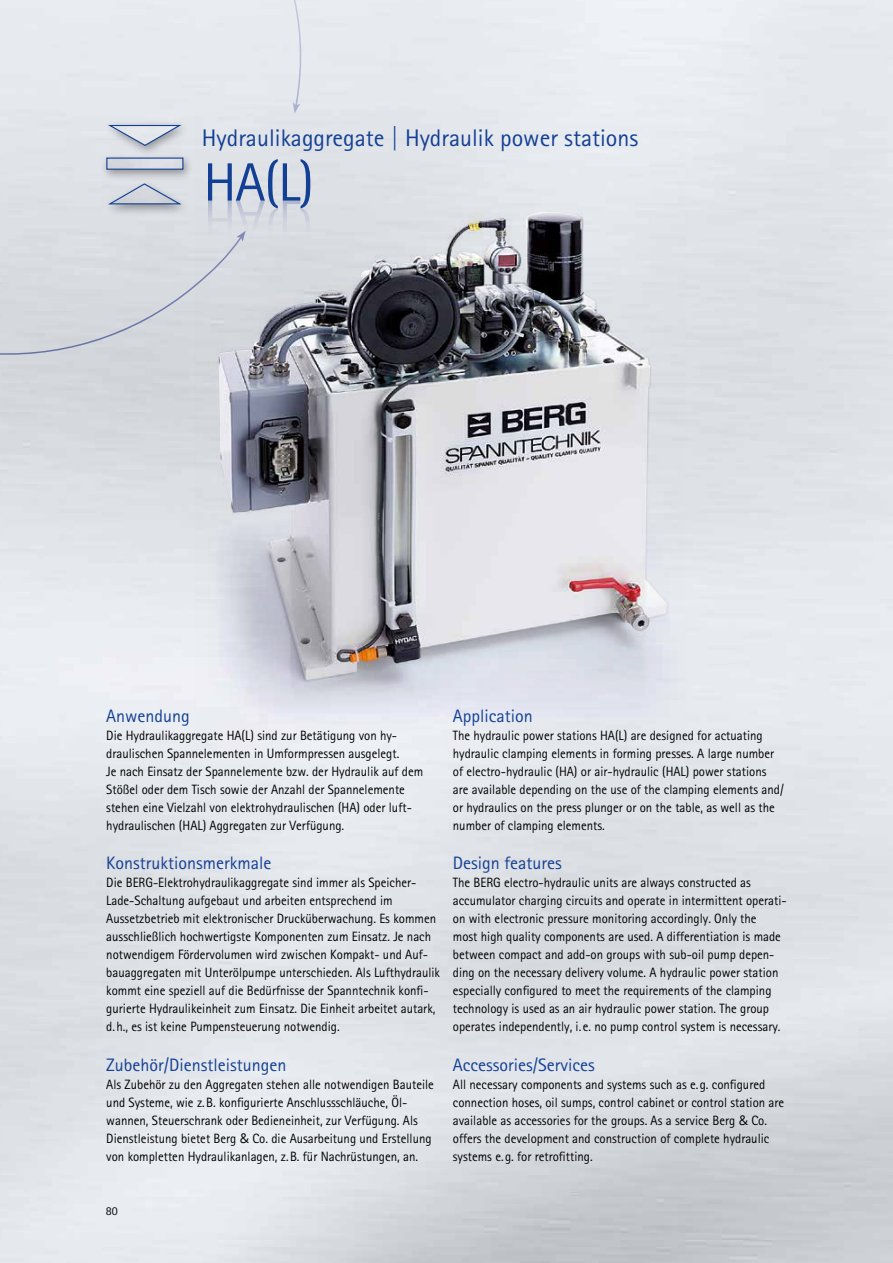
<style>
.page{position:relative;width:893px;height:1263px;background:#fff}
.page>*{position:absolute;margin:0;border:0;box-sizing:border-box;transform-origin:0 0}
.t1{font:54px "AT Rotis Sans Serif";color:#134094}
.t2{font:24px "AT Rotis Sans Serif";color:#134094}
.t3{font:18px "AT Rotis Sans Serif";color:#134094}
.t4{font:13.5px/18px "AT Rotis Sans Serif";color:#000;scale:.95 1}
.t5{font:12px "AT Rotis Sans Serif";color:#000}
.s1{font-family:"Open Sans"}
</style>
<div class="page">
<img style="left:194px;top:112px;width:492px;height:638px">
<img style="left:219px;top:212px;width:329px;height:468px">
<svg style="left:0;top:0;width:311px;height:390px"></svg>
<svg style="left:293px;top:102px;width:7px;height:11px"></svg>
<div style="left:208px;top:201px;width:102px;height:56px;background:#dadde2"></div>
<h2 class="t2" style="left:202px;top:124px;width:438px">Hydraulikaggregate | Hydraulik power stations</h2>
<h1 class="t1" style="left:264px;top:150px;width:51px">( )</h1>
<h3 class="t3" style="left:106px;top:705px;width:85px">Anwendung</h3>
<p class="t4" style="left:106px;top:726px;width:335px">Die Hydraulikaggregate HA(L) sind zur Betätigung von hy&shy;draulischen Spannelementen in Umformpressen ausgelegt.<br>Je nach Einsatz der Spannelemente bzw. der Hydraulik auf dem Stößel oder dem Tisch sowie der Anzahl der Spannelemente stehen eine Vielzahl von elektrohydraulischen (HA) oder luft&shy;hydraulischen (HAL) Aggregaten zur Verfügung.</p>
<h3 class="t3" style="left:106px;top:853px;width:167px">Konstruktionsmerkmale</h3>
<p class="t4" style="left:106px;top:874px;width:353px">Die BERG-Elektrohydraulikaggregate sind immer als Speicher-Lade-Schaltung aufgebaut und arbeiten entsprechend im Aussetzbetrieb mit elektronischer Drucküberwachung. Es kommen ausschließlich hochwertigste Komponenten zum Einsatz. Je nach notwendigem Fördervolumen wird zwischen Kompakt- und Auf&shy;bauaggregaten mit Unterölpumpe unterschieden. Als Lufthydraulik kommt eine speziell auf die Bedürfnisse der Spanntechnik konfi&shy;gurierte Hydraulikeinheit zum Einsatz. Die Einheit arbeitet autark, d. h., es ist keine Pumpensteuerung notwendig.</p>
<h3 class="t3" style="left:106px;top:1054px;width:182px">Zubehör/Dienstleistungen</h3>
<p class="t4" style="left:106px;top:1075px;width:346px">Als Zubehör zu den Aggregaten stehen alle notwendigen Bauteile und Systeme, wie z. B. konfigurierte Anschlussschläuche, Öl&shy;wannen, Steuerschrank oder Bedieneinheit, zur Verfügung. Als Dienstleistung bietet Berg <span class="s1">&amp;</span> Co. die Ausarbeitung und Erstellung von kompletten Hydraulikanlagen, z. B. für Nachrüstungen, an.</p>
<h3 class="t3" style="left:453px;top:705px;width:81px">Application</h3>
<p class="t4" style="left:453px;top:726px;width:350px">The hydraulic power stations HA(L) are designed for actuating hydraulic clamping elements in forming presses. A large number of electro-hydraulic (HA) or air-hydraulic (HAL) power stations are available depending on the use of the clamping elements and/ or hydraulics on the press plunger or on the table, as well as the number of clamping elements.</p>
<h3 class="t3" style="left:453px;top:853px;width:110px">Design features</h3>
<p class="t4" style="left:453px;top:874px;width:353px">The BERG electro-hydraulic units are always constructed as accumulator charging circuits and operate in intermittent operati&shy;on with electronic pressure monitoring accordingly. Only the<br>most high quality components are used. A differentiation is made between compact and add-on groups with sub-oil pump depen&shy;ding on the necessary delivery volume. A hydraulic power station especially configured to meet the requirements of the clamping technology is used as an air hydraulic power station. The group operates independently, i. e. no pump control system is necessary.</p>
<h3 class="t3" style="left:453px;top:1054px;width:143px">Accessories/Services</h3>
<p class="t4" style="left:453px;top:1075px;width:350px">All necessary components and systems such as e. g. configured connection hoses, oil sumps, control cabinet or control station are available as accessories for the groups. As a service Berg <span class="s1">&amp;</span> Co. offers the development and construction of complete hydraulic systems e. g. for retrofitting.</p>
<p class="t5" style="left:106px;top:1203px;width:13px">80</p>
</div>
